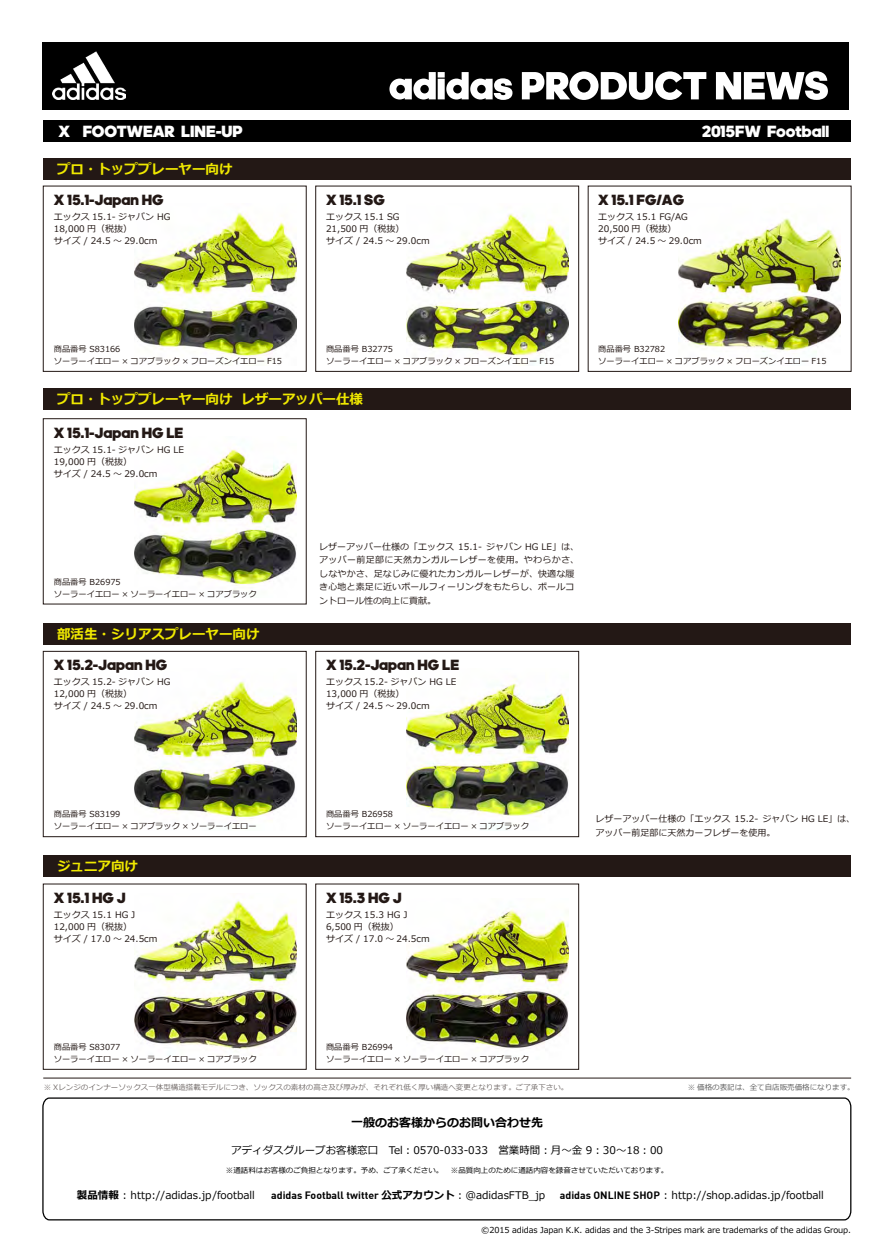
<style>
.page{position:relative;width:888px;height:1260px;background:#fff}
.page>*{position:absolute;margin:0;border:0;box-sizing:border-box;transform-origin:0 0}
.t1{font:900 16.5px "adineue PRO";color:#fff}
.t2{font:900 15px "adineue PRO";color:#231815}
.t3{font:700 13.5px "Meiryo";color:#f0e900}
.t4{font:700 12px "Meiryo";color:#000}
.t5{font:10.5px "Meiryo";color:#000}
.t6{font:700 10.5px "Adi Haus";color:#000}
.t7{font:9px/12px "Meiryo";color:#231815}
.t8{font:8.25px/12px "Meiryo";color:#231815}
.t9{font:8.25px "Meiryo";letter-spacing:-.01em;color:#000}
.t10{font:7.5px "Meiryo";color:rgb(35 24 21/.8)}
.t11{font:7.5px "Meiryo";color:#000}
.t12{font:7.5px "Meiryo";color:rgb(0 0 0/.8)}
.s1{font-weight:700}
.s2{font-family:"Meiryo"}
.s3{font-family:"Meiryo";font-weight:400}
.s4{font-family:"Adi Haus";font-weight:700}
</style>
<div class="page">
<div style="left:43px;top:158px;width:808px;height:22px;background:#231815"></div>
<div style="left:43px;top:186px;width:263px;height:186px;background:#fff;border:1px solid #231815"></div>
<div style="left:43px;top:855px;width:808px;height:21px;background:#231815"></div>
<div style="left:43px;top:884px;width:263px;height:186px;background:#fff;border:1px solid #231815"></div>
<div style="left:43px;top:623px;width:808px;height:21px;background:#231815"></div>
<div style="left:43px;top:651px;width:263px;height:186px;background:#fff;border:1px solid #231815"></div>
<div style="left:43px;top:388px;width:808px;height:22px;background:#231815"></div>
<svg style="left:42px;top:1097px;width:810px;height:124px"></svg>
<div style="left:43px;top:418px;width:263px;height:186px;background:#fff;border:1px solid #231815"></div>
<div style="left:316px;top:186px;width:263px;height:186px;background:#fff;border:1px solid #231815"></div>
<div style="left:316px;top:884px;width:263px;height:186px;background:#fff;border:1px solid #231815"></div>
<div style="left:42px;top:42px;width:807px;height:68px;background:#000"></div>
<svg style="left:389px;top:72px;width:123px;height:28px"></svg>
<svg style="left:522px;top:71px;width:184px;height:29px"></svg>
<svg style="left:716px;top:71px;width:112px;height:29px"></svg>
<img style="left:53px;top:51px;width:72px;height:49px">
<hr style="left:43px;top:1078px;width:808px;height:1px;background:#231815">
<div style="left:316px;top:651px;width:263px;height:186px;background:#fff;border:1px solid #231815"></div>
<div style="left:43px;top:120px;width:807px;height:21px;background:#000"></div>
<img style="left:134px;top:211px;width:162px;height:150px">
<img style="left:134px;top:449px;width:162px;height:141px">
<img style="left:134px;top:901px;width:162px;height:150px">
<img style="left:406px;top:213px;width:162px;height:145px">
<img style="left:679px;top:218px;width:161px;height:134px">
<img style="left:134px;top:681px;width:162px;height:138px">
<img style="left:406px;top:683px;width:162px;height:134px">
<img style="left:406px;top:909px;width:162px;height:140px">
<p class="t1" style="left:59px;top:121px;width:186px">X FOOTWEAR LINE-UP</p>
<p class="t1" style="left:702px;top:121px;width:129px">2015FW Football</p>
<p class="t3" style="left:57px;top:162px;width:177px">プロ・トッププレーヤー向け</p>
<p class="t2" style="left:54px;top:191px;width:111px">X 15.1-Japan HG</p>
<p class="t7" style="left:54px;top:211px;width:118px">エックス 15.1- ジャパン HG<br>18,000 円（税抜）<br>サイズ / 24.5 ～ 29.0cm</p>
<p class="t2" style="left:326px;top:191px;width:60px">X 15.1 SG</p>
<p class="t7" style="left:326px;top:211px;width:105px">エックス 15.1 SG<br>21,500 円（税抜）<br>サイズ / 24.5 ～ 29.0cm</p>
<p class="t2" style="left:598px;top:191px;width:87px">X 15.1 FG/AG</p>
<p class="t7" style="left:598px;top:211px;width:105px">エックス 15.1 FG/AG<br>20,500 円（税抜）<br>サイズ / 24.5 ～ 29.0cm</p>
<p class="t8" style="left:54px;top:343px;width:230px">商品番号 S83166<br>ソーラーイエロー × コアブラック × フローズンイエロー F15</p>
<p class="t8" style="left:326px;top:343px;width:230px">商品番号 B32775<br>ソーラーイエロー × コアブラック × フローズンイエロー F15</p>
<p class="t3" style="left:57px;top:392px;width:307px">プロ・トッププレーヤー向け レザーアッパー仕様</p>
<p class="t2" style="left:54px;top:424px;width:131px">X 15.1-Japan HG LE</p>
<p class="t7" style="left:54px;top:444px;width:132px">エックス 15.1- ジャパン HG LE<br>19,000 円（税抜）<br>サイズ / 24.5 ～ 29.0cm</p>
<p class="t8" style="left:598px;top:343px;width:230px">商品番号 B32782<br>ソーラーイエロー × コアブラック × フローズンイエロー F15</p>
<p class="t8" style="left:54px;top:576px;width:205px">商品番号 B26975<br>ソーラーイエロー × ソーラーイエロー × コアブラック</p>
<p class="t3" style="left:57px;top:626px;width:204px">部活生・シリアスプレーヤー向け</p>
<p class="t2" style="left:54px;top:656px;width:115px">X 15.2-Japan HG</p>
<p class="t7" style="left:54px;top:676px;width:118px">エックス 15.2- ジャパン HG<br>12,000 円（税抜）<br>サイズ / 24.5 ～ 29.0cm</p>
<p class="t7" style="left:319px;top:540px;width:261px;line-height:13.5px">レザーアッパー仕様の「エックス 15.1- ジャパン HG LE」は、アッパー前足部に天然カンガルーレザーを使用。やわらかさ、しなやかさ、足なじみに優れたカンガルーレザーが、快適な履き心地と素足に近いボールフィーリングをもたらし、ボールコントロール性の向上に貢献。</p>
<p class="t2" style="left:326px;top:656px;width:135px">X 15.2-Japan HG LE</p>
<p class="t7" style="left:326px;top:676px;width:132px">エックス 15.2- ジャパン HG LE<br>13,000 円（税抜）<br>サイズ / 24.5 ～ 29.0cm</p>
<p class="t8" style="left:54px;top:808px;width:205px">商品番号 S83199<br>ソーラーイエロー × コアブラック × ソーラーイエロー</p>
<p class="t3" style="left:57px;top:859px;width:82px">ジュニア向け</p>
<p class="t2" style="left:54px;top:889px;width:73px">X 15.1 HG J</p>
<p class="t7" style="left:54px;top:909px;width:105px">エックス 15.1 HG J<br>12,000 円（税抜）<br>サイズ / 17.0 ～ 24.5cm</p>
<p class="t8" style="left:326px;top:808px;width:205px">商品番号 B26958<br>ソーラーイエロー × ソーラーイエロー × コアブラック</p>
<p class="t2" style="left:326px;top:889px;width:77px">X 15.3 HG J</p>
<p class="t7" style="left:326px;top:909px;width:105px">エックス 15.3 HG J<br>6,500 円（税抜）<br>サイズ / 17.0 ～ 24.5cm</p>
<p class="t7" style="left:596px;top:812px;width:261px;line-height:13.5px">レザーアッパー仕様の「エックス 15.2- ジャパン HG LE」は、アッパー前足部に天然カーフレザーを使用。</p>
<p class="t8" style="left:54px;top:1041px;width:205px">商品番号 S83077<br>ソーラーイエロー × ソーラーイエロー × コアブラック</p>
<p class="t8" style="left:326px;top:1041px;width:205px">商品番号 B26994<br>ソーラーイエロー × ソーラーイエロー × コアブラック</p>
<p class="t10" style="left:43px;top:1083px;width:527px">※ Xレンジのインナーソックス一体型構造搭載モデルにつき、ソックスの素材の高さ及び厚みが、それぞれ低く厚い構造へ変更となります。ご了承下さい。</p>
<p class="t12" style="left:687px;top:1083px;width:169px">※ 価格の表記は、全て自店販売価格になります。</p>
<p class="t4" style="left:351px;top:1116px;width:193px">一般のお客様からのお問い合わせ先</p>
<p class="t5" style="left:231px;top:1144px;width:433px">アディダスグループお客様窓口　Tel：0570-033-033　営業時間：月～金 9：30～18：00</p>
<p class="t11" style="left:226px;top:1166px;width:444px">※通話料はお客様のご負担となります。予め、ご了承ください。　※品質向上のために通話内容を録音させていただいております。</p>
<p class="t5" style="left:77px;top:1189px;width:179px"><span class="s1">製品情報</span> : http://adidas.jp/football</p>
<p class="t6" style="left:271px;top:1188px;width:275px">adidas Football twitter <span class="s2">公式アカウント</span><span class="s3">：@adidasFTB_jp</span></p>
<p class="t5" style="left:560px;top:1189px;width:265px"><span class="s4">adidas ONLINE SHOP</span> : http://shop.adidas.jp/football</p>
<p class="t9" style="left:481px;top:1226px;width:371px">©2015 adidas Japan K.K. adidas and the 3-Stripes mark are trademarks of the adidas Group.</p>
</div>
